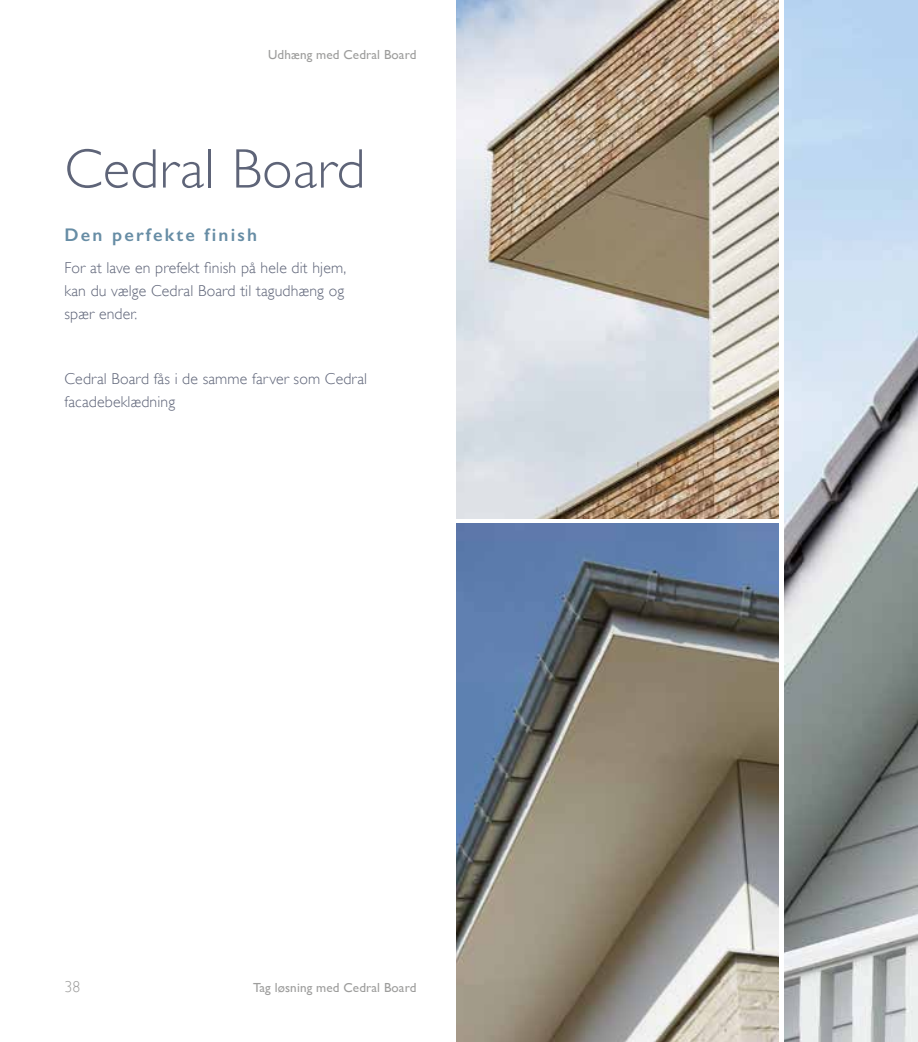
<style>
.page{position:relative;width:918px;height:1042px;background:#fff}
.page>*{position:absolute;margin:0;border:0;box-sizing:border-box;transform-origin:0 0}
.t1{font:300 56px "Gill Sans";letter-spacing:.01em;color:#5e6478}
.t2{font:600 18.38px "Gill Sans";letter-spacing:.12em;color:#678da5}
.t3{font:300 15.75px/22.8px "Gill Sans";letter-spacing:.01em;color:#5e6478}
.t4{font:300 15.75px "Gill Sans";color:#9d9d9c}
.t5{font:13.12px "Gill Sans";letter-spacing:.01em;color:#9d9d9c}
</style>
<div class="page">
<img style="left:784px;top:0;width:134px;height:1042px">
<img style="left:456px;top:0;width:322px;height:518px">
<img style="left:456px;top:523px;width:322px;height:519px">
<p class="t5" style="left:268px;top:47px;width:150px">Udhæng med Cedral Board</p>
<h1 class="t1" style="left:64px;top:136px;width:302px">Cedral Board</h1>
<p class="t2" style="left:64px;top:223px;width:194px">Den perfekte finish</p>
<p class="t3" style="left:64px;top:256px;width:283px">For at lave en prefekt finish på hele dit hjem, kan du vælge Cedral Board til tagudhæng og spær ender.</p>
<p class="t3" style="left:64px;top:367px;width:304px">Cedral Board fås i de samme farver som Cedral facadebeklædning</p>
<p class="t4" style="left:64px;top:978px;width:17px">38</p>
<p class="t5" style="left:253px;top:980px;width:165px">Tag løsning med Cedral Board</p>
</div>
